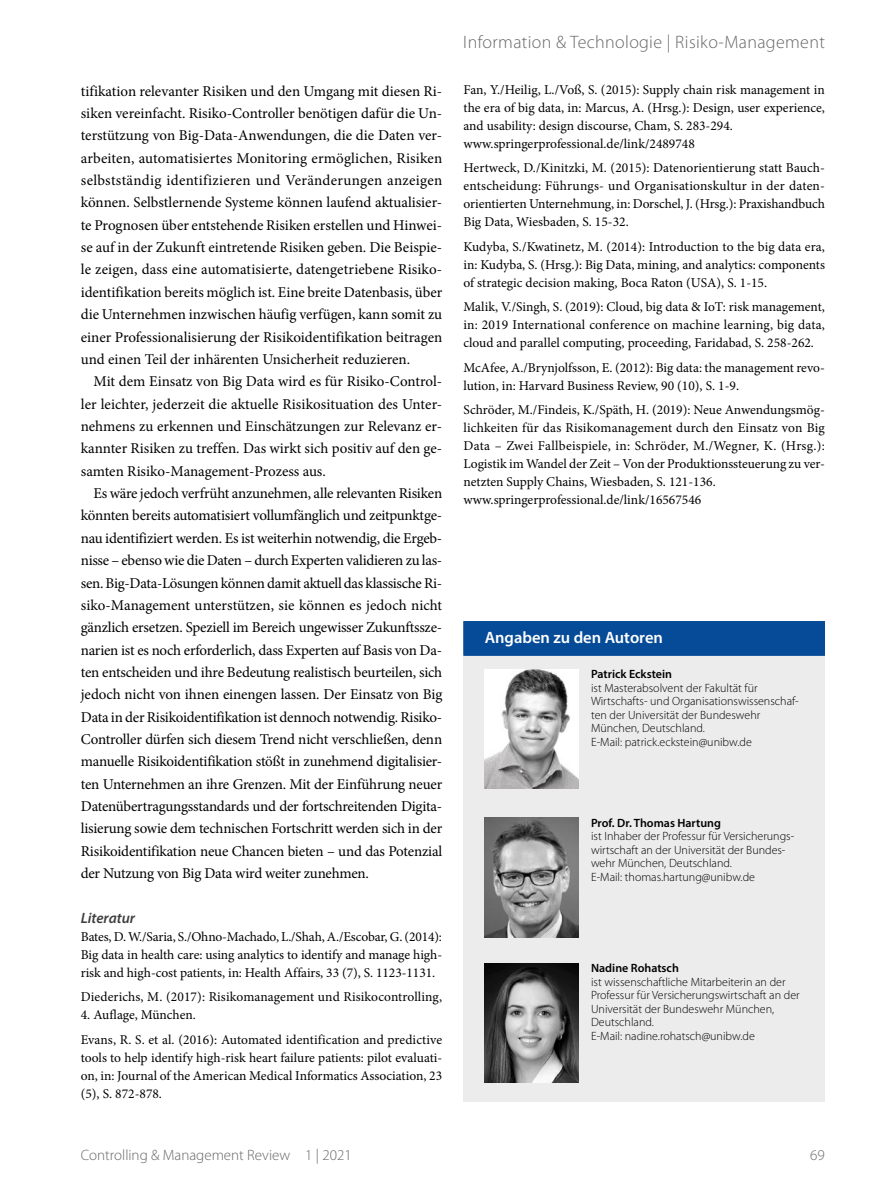
<style>
.page{position:relative;width:893px;height:1187px;background:#fff}
.page>*{position:absolute;margin:0;border:0;box-sizing:border-box;transform-origin:0 0}
.t1{font:300 18px "Myriad Pro";letter-spacing:.02em;color:#676767}
.Title_1-2zeilig{font:600 16.5px "Myriad Pro";color:#fff}
.Para_Indent{font:15px/22.4px "Minion Pro";letter-spacing:-.01em;color:#000;text-align:justify}
.Para_x{font:15px/22.4px "Minion Pro";color:#000}
.t2{font:300 15px "Myriad Pro";color:#676767}
.SectionHeading_2_x{font:italic 600 15px "Myriad Pro";color:#3e3e3d}
.Bibliography_Para_x{font:13.5px/18px "Minion Pro";color:#000;text-align:justify}
.Para_Autor_5_Zeilen{font:300 12px/13.5px "Myriad Pro";color:#000}
.s1{font-weight:600}
</style>
<div class="page">
<div style="left:463px;top:621px;width:362px;height:480px;background:#ececec"></div>
<div style="left:463px;top:621px;width:362px;height:34px;background:#064b97"></div>
<img style="left:485px;top:669px;width:93px;height:119px">
<img style="left:485px;top:817px;width:93px;height:120px">
<img style="left:485px;top:963px;width:93px;height:119px">
<p class="Para_x" style="left:81px;top:80px;width:363px">tifikation relevanter Risiken und den Umgang mit diesen Ri&shy;siken vereinfacht. Risiko-Controller benötigen dafür die Un&shy;terstützung von Big-Data-Anwendungen, die die Daten ver&shy;arbeiten, automatisiertes Monitoring ermöglichen, Risiken selbstständig identifizieren und Veränderungen anzeigen können. Selbstlernende Systeme können laufend aktualisier&shy;te Prognosen über entstehende Risiken erstellen und Hinwei&shy;se auf in der Zukunft eintretende Risiken geben. Die Beispie&shy;le zeigen, dass eine automatisierte, datengetriebene Risiko&shy;identifikation bereits möglich ist. Eine breite Datenbasis, über die Unternehmen inzwischen häufig verfügen, kann somit zu einer Professionalisierung der Risikoidentifikation beitragen und einen Teil der inhärenten Unsicherheit reduzieren.</p>
<p class="Para_Indent" style="left:81px;top:370px;width:363px;text-indent:13px">Mit dem Einsatz von Big Data wird es für Risiko-Control&shy;ler leichter, jederzeit die aktuelle Risikosituation des Unter&shy;nehmens zu erkennen und Einschätzungen zur Relevanz er&shy;kannter Risiken zu treffen. Das wirkt sich positiv auf den ge&shy;samten Risiko-Management-Prozess aus.</p>
<p class="Para_Indent" style="left:81px;top:482px;width:363px;text-indent:13px">Es wäre jedoch verfrüht anzunehmen, alle relevanten Risiken könnten bereits automatisiert vollumfänglich und zeitpunktge&shy;nau identifiziert werden. Es ist weiterhin notwendig, die Ergeb&shy;nisse – ebenso wie die Daten – durch Experten validieren zu las&shy;sen. Big-Data-Lösungen können damit aktuell das klassische Ri&shy;siko-Management unterstützen, sie können es jedoch nicht gänzlich ersetzen. Speziell im Bereich ungewisser Zukunftssze&shy;narien ist es noch erforderlich, dass Experten auf Basis von Da&shy;ten entscheiden und ihre Bedeutung realistisch beurteilen, sich jedoch nicht von ihnen einengen lassen. Der Einsatz von Big Data in der Risikoidentifikation ist dennoch notwendig. Risiko-Controller dürfen sich diesem Trend nicht verschließen, denn manuelle Risikoidentifikation stößt in zunehmend digitalisier&shy;ten Unternehmen an ihre Grenzen. Mit der Einführung neuer Datenübertragungsstandards und der fortschreitenden Digita&shy;lisierung sowie dem technischen Fortschritt werden sich in der Risikoidentifikation neue Chancen bieten – und das Potenzial der Nutzung von Big Data wird weiter zunehmen.</p>
<p class="SectionHeading_2_x" style="left:81px;top:908px;width:56px">Literatur</p>
<p class="Bibliography_Para_x" style="left:81px;top:927px;width:363px">Bates, D. W./Saria, S./Ohno-Machado, L./Shah, A./Escobar, G. (2014):<br>Big data in health care: using analytics to identify and manage high&shy;risk and high-cost patients, in: Health Affairs, 33 (7), S. 1123-1131.</p>
<p class="Bibliography_Para_x" style="left:81px;top:988px;width:363px">Diederichs, M. (2017): Risikomanagement und Risikocontrolling,</p>
<p class="Bibliography_Para_x" style="left:81px;top:1006px;width:117px">4. Auflage, München.</p>
<p class="Bibliography_Para_x" style="left:81px;top:1030px;width:363px">Evans, R. S. et al. (2016): Automated identification and predictive tools to help identify high-risk heart failure patients: pilot evaluati&shy;on, in: Journal of the American Medical Informatics Association, 23 (5), S. 872-878.</p>
<h1 class="t1" style="left:463px;top:32px;width:363px">Information &amp; Technologie | Risiko-Management</h1>
<p class="Bibliography_Para_x" style="left:463px;top:81px;width:363px">Fan, Y./Heilig, L./Voß, S. (2015): Supply chain risk management in the era of big data, in: Marcus, A. (Hrsg.): Design, user experience, and usability: design discourse, Cham, S. 283-294.</p>
<p class="Bibliography_Para_x" style="left:463px;top:135px;width:233px">www.springerprofessional.de/link/2489748</p>
<p class="Bibliography_Para_x" style="left:463px;top:159px;width:363px">Hertweck, D./Kinitzki, M. (2015): Datenorientierung statt Bauch&shy;entscheidung: Führungs- und Organisationskultur in der daten&shy;orientierten Unternehmung, in: Dorschel, J. (Hrsg.): Praxishandbuch Big Data, Wiesbaden, S. 15-32.</p>
<p class="Bibliography_Para_x" style="left:463px;top:237px;width:363px">Kudyba, S./Kwatinetz, M. (2014): Introduction to the big data era, in: Kudyba, S. (Hrsg.): Big Data, mining, and analytics: components of strategic decision making, Boca Raton (USA), S. 1-15.</p>
<p class="Bibliography_Para_x" style="left:463px;top:298px;width:363px">Malik, V./Singh, S. (2019): Cloud, big data &amp; IoT: risk management, in: 2019 International conference on machine learning, big data, cloud and parallel computing, proceeding, Faridabad, S. 258-262.</p>
<p class="Bibliography_Para_x" style="left:463px;top:358px;width:363px">McAfee, A./Brynjolfsson, E. (2012): Big data: the management revo&shy;lution, in: Harvard Business Review, 90 (10), S. 1-9.</p>
<p class="Bibliography_Para_x" style="left:463px;top:400px;width:363px">Schröder, M./Findeis, K./Späth, H. (2019): Neue Anwendungsmög&shy;lichkeiten für das Risikomanagement durch den Einsatz von Big Data – Zwei Fallbeispiele, in: Schröder, M./Wegner, K. (Hrsg.):<br>Logistik im Wandel der Zeit – Von der Produktionssteuerung zu ver&shy;netzten Supply Chains, Wiesbaden, S. 121-136.</p>
<p class="Bibliography_Para_x" style="left:463px;top:490px;width:239px">www.springerprofessional.de/link/16567546</p>
<p class="Title_1-2zeilig" style="left:485px;top:627px;width:180px">Angaben zu den Autoren</p>
<p class="Para_Autor_5_Zeilen" style="left:591px;top:667px;width:209px"><span class="s1">Patrick Eckstein<br></span>ist Masterabsolvent der Fakultät für Wirtschafts- und Organisationswissenschaf&shy;ten der Universität der Bundeswehr München, Deutschland.<br>E-Mail: patrick.eckstein@unibw.de</p>
<p class="Para_Autor_5_Zeilen" style="left:591px;top:816px;width:204px"><span class="s1">Prof. Dr. Thomas Hartung<br></span>ist Inhaber der Professur für Versicherungs&shy;wirtschaft an der Universität der Bundes&shy;wehr München, Deutschland.<br>E-Mail: thomas.hartung@unibw.de</p>
<p class="Para_Autor_5_Zeilen" style="left:591px;top:961px;width:210px"><span class="s1">Nadine Rohatsch<br></span>ist wissenschaftliche Mitarbeiterin an der<br>Professur für Versicherungswirtschaft an der<br>Universität der Bundeswehr München,<br>Deutschland.<br>E-Mail: nadine.rohatsch@unibw.de</p>
<p class="t2" style="left:81px;top:1146px;width:272px">Controlling &amp; Management Review 1 | 2021</p>
<p class="t2" style="left:810px;top:1146px;width:16px">69</p>
</div>
